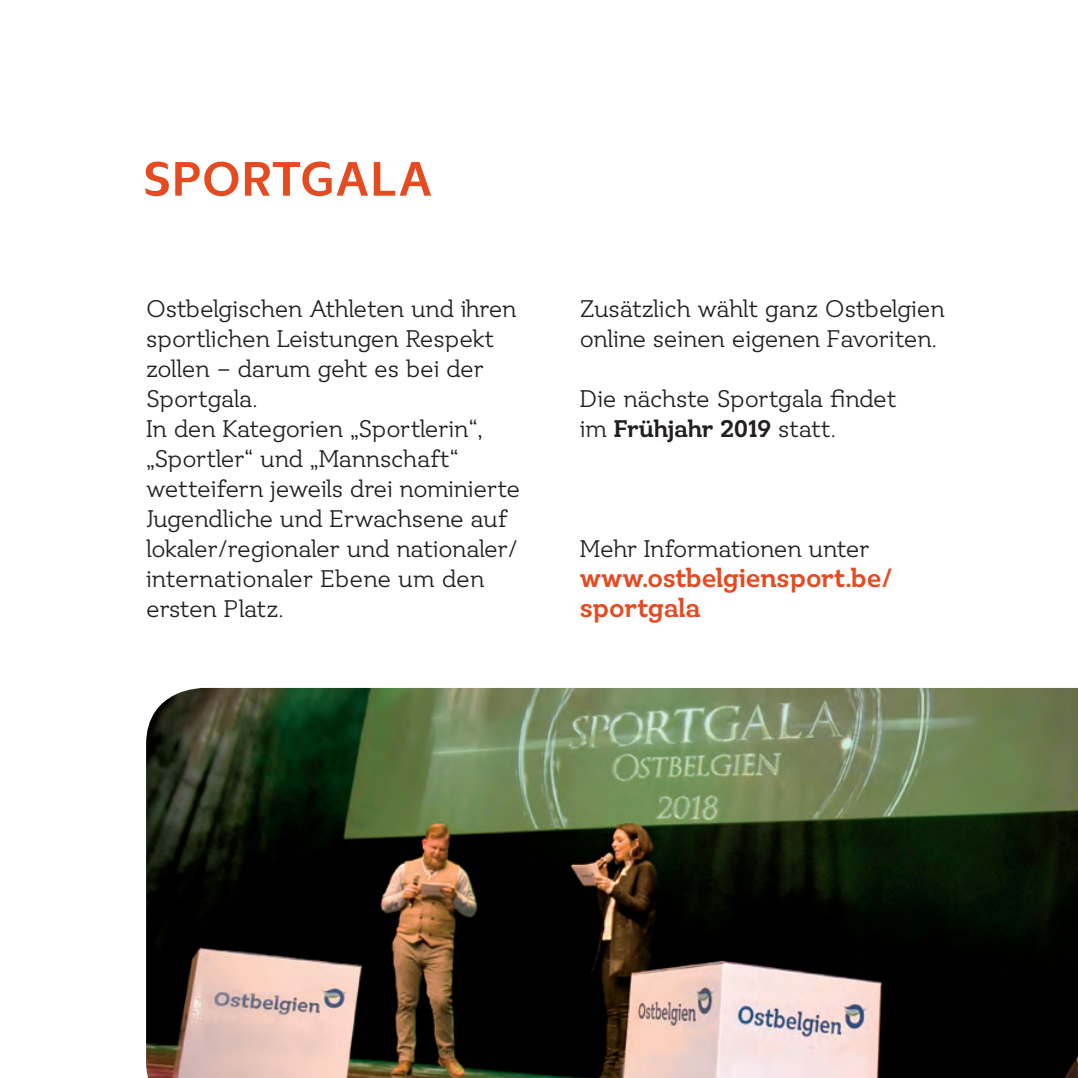
<style>
.page{position:relative;width:1078px;height:1078px;background:#fff}
.page>*{position:absolute;margin:0;border:0;box-sizing:border-box;transform-origin:0 0}
.t1{font:700 50px "Ostbe Sans";letter-spacing:.005em;color:#e54a20}
.t2{font:700 27.5px/30px "Ostbe Serif";letter-spacing:-.005em;color:#e54a20}
.t3{font:25px/30px "Ostbe Serif";letter-spacing:-.01em;color:#231f20}
.s1{font-weight:700}
</style>
<div class="page">
<img style="left:146px;top:687px;width:931px;height:390px">
<h1 class="t1" style="left:143px;top:150px;width:291px">SPORTGALA</h1>
<p class="t3" style="left:146px;top:294px;width:375px">Ostbelgischen Athleten und ihren sportlichen Leistungen Respekt zollen – darum geht es bei der<br>Sportgala.<br>In den Kategorien „Sportlerin“, „Sportler“ und „Mannschaft“ wetteifern jeweils drei nominierte<br>Jugendliche und Erwachsene auf lokaler/regionaler und nationaler/ internationaler Ebene um den ersten Platz.</p>
<p class="t3" style="left:579px;top:294px;width:366px">Zusätzlich wählt ganz Ostbelgien online seinen eigenen Favoriten.</p>
<p class="t3" style="left:579px;top:384px;width:318px">Die nächste Sportgala findet im <span class="s1">Frühjahr 2019</span> statt.</p>
<p class="t3" style="left:579px;top:534px;width:291px">Mehr Informationen unter</p>
<p class="t2" style="left:579px;top:563px;width:314px">www.ostbelgiensport.be/ sportgala</p>
</div>
